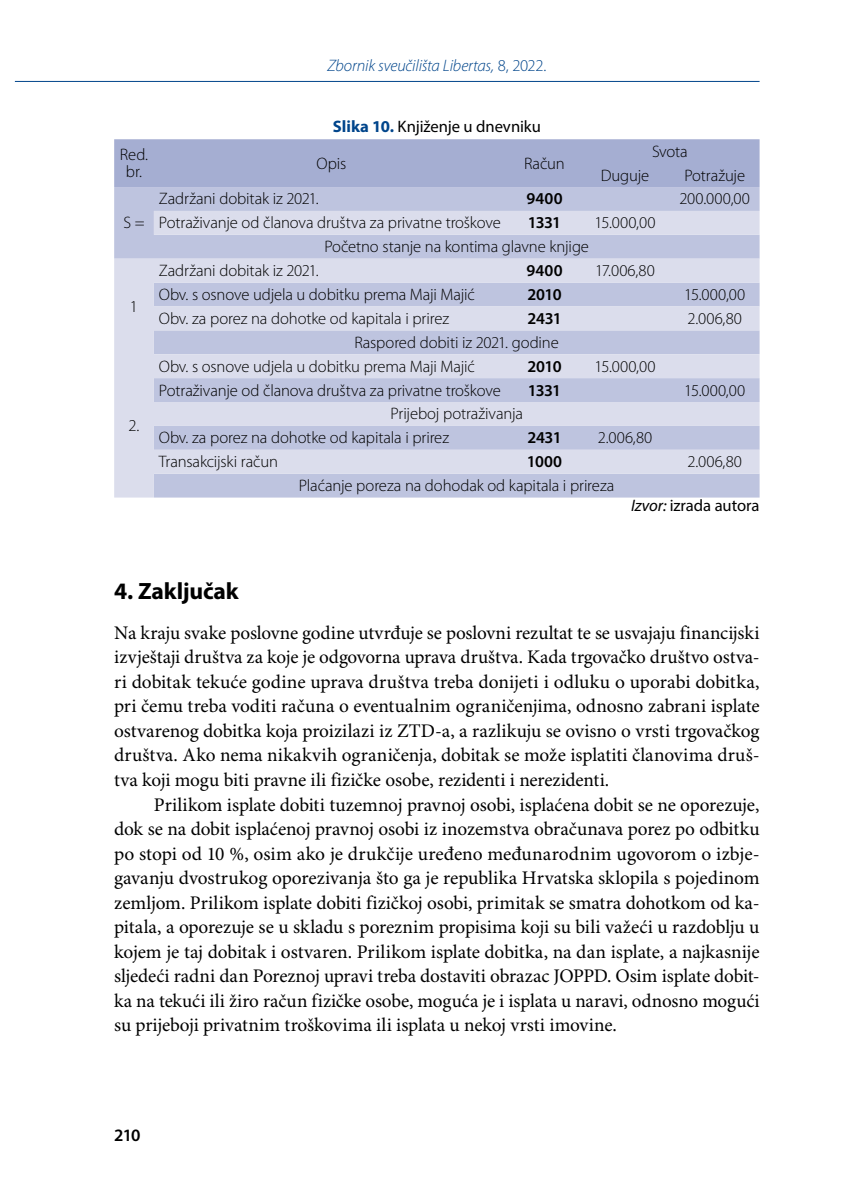
<style>
.page{position:relative;width:844px;height:1191px;background:#fff}
.page>*{position:absolute;margin:0;border:0;box-sizing:border-box;transform-origin:0 0}
.t1{font:700 23.62px "Myriad Pro";letter-spacing:-.01em;color:#000}
.t2{font:19.25px/24.5px "Minion Diamant";letter-spacing:-.005em;color:#000;text-align:justify}
.t3{font:600 17.5px "Myriad Pro";color:#000}
.t4{font:300 16.62px/17.5px "Myriad Pro";letter-spacing:-.005em;color:#000;text-align:center}
.t5{font:16.62px "Myriad Pro";letter-spacing:-.005em;color:#000}
.t6{font:600 16.62px "Myriad Pro";letter-spacing:-.02em;color:#000}
.t7{font:italic 300 16.62px "Myriad Pro";letter-spacing:-.01em;color:#00458b}
.s1{font-style:normal}
.s2{font-weight:700;color:#00458b}
.s3{font-style:italic}
</style>
<div class="page">
<hr style="left:15px;top:81px;width:744px;height:1px;background:#00458b">
<div style="left:114px;top:139px;width:645px;height:48px;background:#a5aed2"></div>
<div style="left:114px;top:187px;width:645px;height:24px;background:#bec4df"></div>
<svg style="left:114px;top:211px;width:645px;height:286px;fill:#dbddec"></svg>
<p class="t7" style="left:327px;top:57px;width:220px">Zbornik sveučilišta Libertas, <span class="s1">8, 2022.</span></p>
<p class="t5" style="left:333px;top:116px;width:209px"><span class="s2">Slika 10.</span> Knjiženje u dnevniku</p>
<p class="t4" style="left:120px;top:146px;width:30px">Red. br.</p>
<p class="t4" style="left:316px;top:155px;width:31px">Opis</p>
<p class="t4" style="left:524px;top:155px;width:42px">Račun</p>
<p class="t4" style="left:652px;top:143px;width:37px">Svota</p>
<p class="t4" style="left:600px;top:167px;width:50px">Duguje</p>
<p class="t4" style="left:684px;top:167px;width:62px">Potražuje</p>
<p class="t4" style="left:123px;top:214px;width:23px">S =</p>
<p class="t4" style="left:130px;top:298px;width:10px">1</p>
<p class="t4" style="left:129px;top:417px;width:12px">2.</p>
<p class="t4" style="left:159px;top:190px;width:161px">Zadržani dobitak iz 2021.</p>
<p class="t6" style="left:526px;top:188px;width:38px">9400</p>
<p class="t4" style="left:679px;top:190px;width:72px">200.000,00</p>
<p class="t4" style="left:159px;top:214px;width:343px">Potraživanje od članova društva za privatne troškove</p>
<p class="t6" style="left:527px;top:212px;width:35px">1331</p>
<p class="t4" style="left:594px;top:214px;width:62px">15.000,00</p>
<p class="t4" style="left:324px;top:238px;width:266px">Početno stanje na kontima glavne knjige</p>
<p class="t4" style="left:159px;top:262px;width:161px">Zadržani dobitak iz 2021.</p>
<p class="t6" style="left:526px;top:260px;width:38px">9400</p>
<p class="t4" style="left:595px;top:262px;width:61px">17.006,80</p>
<p class="t4" style="left:159px;top:286px;width:317px">Obv. s osnove udjela u dobitku prema Maji Majić</p>
<p class="t6" style="left:527px;top:284px;width:36px">2010</p>
<p class="t4" style="left:684px;top:286px;width:62px">15.000,00</p>
<p class="t4" style="left:159px;top:310px;width:292px">Obv. za porez na dohotke od kapitala i prirez</p>
<p class="t6" style="left:527px;top:308px;width:36px">2431</p>
<p class="t4" style="left:687px;top:310px;width:56px">2.006,80</p>
<p class="t4" style="left:354px;top:334px;width:206px">Raspored dobiti iz 2021. godine</p>
<p class="t4" style="left:159px;top:358px;width:317px">Obv. s osnove udjela u dobitku prema Maji Majić</p>
<p class="t6" style="left:527px;top:355px;width:36px">2010</p>
<p class="t4" style="left:594px;top:358px;width:62px">15.000,00</p>
<p class="t4" style="left:159px;top:381px;width:343px">Potraživanje od članova društva za privatne troškove</p>
<p class="t6" style="left:527px;top:379px;width:35px">1331</p>
<p class="t4" style="left:684px;top:381px;width:62px">15.000,00</p>
<p class="t4" style="left:159px;top:402px;width:365px;line-height:23.8px;text-align:left;text-indent:231px">Prijeboj potraživanja<br>Obv. za porez na dohotke od kapitala i prirez</p>
<p class="t6" style="left:527px;top:427px;width:36px">2431</p>
<p class="t4" style="left:597px;top:429px;width:56px">2.006,80</p>
<p class="t4" style="left:159px;top:453px;width:120px">Transakcijski račun</p>
<p class="t6" style="left:526px;top:451px;width:37px">1000</p>
<p class="t4" style="left:687px;top:453px;width:56px">2.006,80</p>
<p class="t4" style="left:299px;top:477px;width:317px">Plaćanje poreza na dohodak od kapitala i prireza</p>
<p class="t5" style="left:631px;top:495px;width:130px"><span class="s3">Izvor:</span> izrada autora</p>
<p class="t1" style="left:114px;top:575px;width:126px">4. Zaključak</p>
<p class="t2" style="left:114px;top:620px;width:646px">Na kraju svake poslovne godine utvrđuje se poslovni rezultat te se usvajaju financijski izvještaji društva za koje je odgovorna uprava društva. Kada trgovačko društvo ostva&shy;ri dobitak tekuće godine uprava društva treba donijeti i odluku o uporabi dobitka, pri čemu treba voditi računa o eventualnim ograničenjima, odnosno zabrani isplate ostvarenog dobitka koja proizilazi iz ZTD-a, a razlikuju se ovisno o vrsti trgovačkog društva. Ako nema nikakvih ograničenja, dobitak se može isplatiti članovima druš&shy;tva koji mogu biti pravne ili fizičke osobe, rezidenti i nerezidenti.</p>
<p class="t2" style="left:114px;top:792px;width:647px;text-indent:40px">Prilikom isplate dobiti tuzemnoj pravnoj osobi, isplaćena dobit se ne oporezuje, dok se na dobit isplaćenoj pravnoj osobi iz inozemstva obračunava porez po odbitku po stopi od 10 %, osim ako je drukčije uređeno međunarodnim ugovorom o izbje&shy;gavanju dvostrukog oporezivanja što ga je republika Hrvatska sklopila s pojedinom zemljom. Prilikom isplate dobiti fizičkoj osobi, primitak se smatra dohotkom od ka&shy;pitala, a oporezuje se u skladu s poreznim propisima koji su bili važeći u razdoblju u kojem je taj dobitak i ostvaren. Prilikom isplate dobitka, na dan isplate, a najkasnije sljedeći radni dan Poreznoj upravi treba dostaviti obrazac JOPPD. Osim isplate dobit&shy;ka na tekući ili žiro račun fizičke osobe, moguća je i isplata u naravi, odnosno mogući su prijeboji privatnim troškovima ili isplata u nekoj vrsti imovine.</p>
<p class="t3" style="left:114px;top:1124px;width:28px">210</p>
</div>
